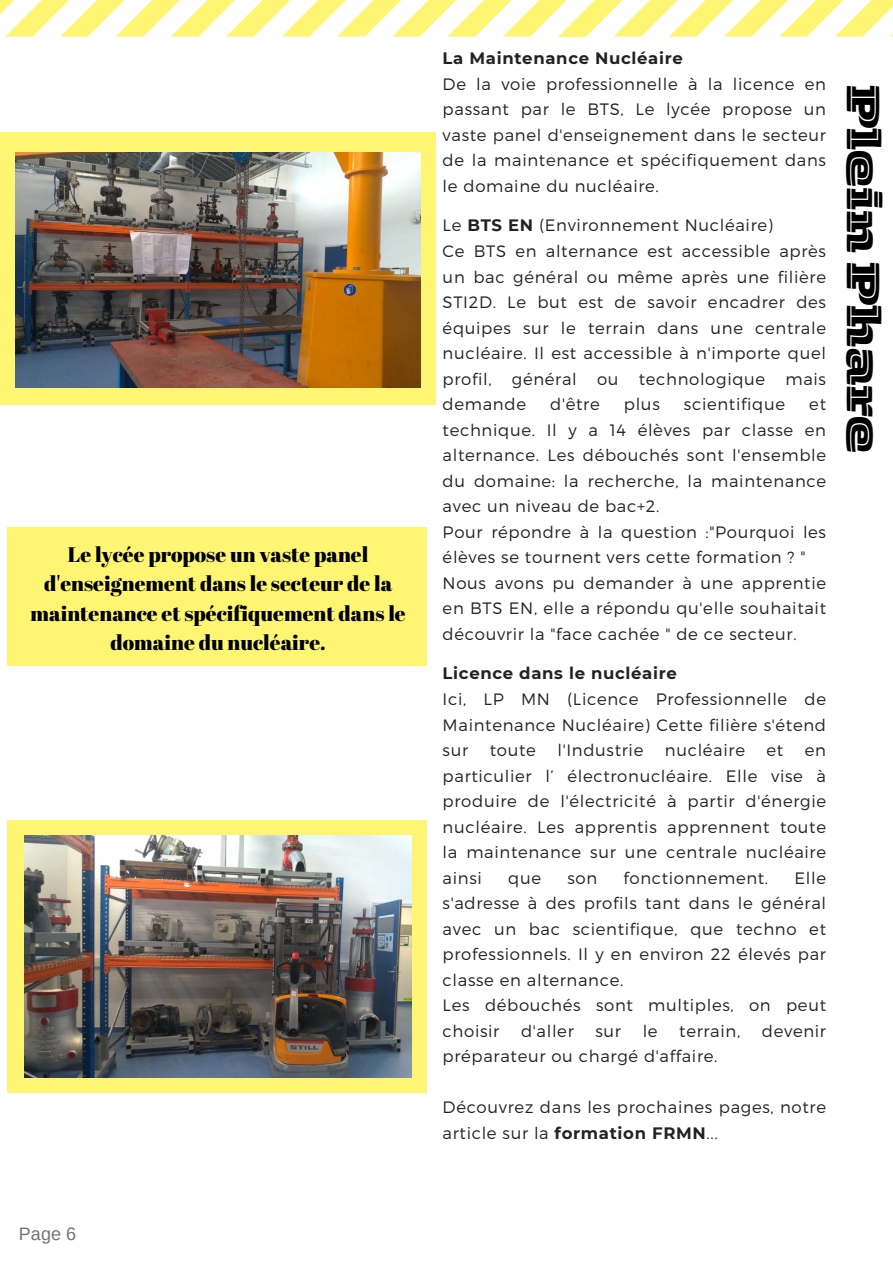
<style>
.page{position:relative;width:893px;height:1264px;background:#fff}
.page>*{position:absolute;margin:0;border:0;box-sizing:border-box;transform-origin:0 0}
.t1{font:48.75px "Zico Display HL Inline";color:#000}
.t2{font:21px/29.2px "Abril Fatface";color:#000;text-align:center}
.t3{font:18px "Arimo";color:#737373}
.t4{font:300 16.5px/25.5px "Montserrat";letter-spacing:.04em;color:#222;text-align:justify}
.t5{font:700 16.5px "Montserrat";letter-spacing:.04em;color:#222}
.s1{font-weight:700}
</style>
<div class="page">
<svg style="left:0;top:0;width:892px;height:37px"></svg>
<div style="left:1px;top:133px;width:435px;height:272px;background:#fef673"></div>
<img style="left:16px;top:152px;width:405px;height:235px">
<div style="left:7px;top:820px;width:420px;height:272px;background:#fef673"></div>
<img style="left:24px;top:835px;width:387px;height:242px">
<div style="left:8px;top:527px;width:419px;height:139px;background:#fef673"></div>
<h1 class="t2" style="left:31px;top:539px;width:377px">Le lycée propose un vaste panel d'enseignement dans le secteur de la maintenance et spécifiquement dans le domaine du nucléaire.</h1>
<p class="t3" style="left:19px;top:1224px;width:59px">Page 6</p>
<p class="t5" style="left:442px;top:48px;width:242px">La Maintenance Nucléaire</p>
<p class="t4" style="left:442px;top:70px;width:385px">De la voie professionnelle à la licence en passant par le BTS, Le lycée propose un vaste panel d'enseignement dans le secteur de la maintenance et spécifiquement dans le domaine du nucléaire.</p>
<p class="t4" style="left:442px;top:211px;width:332px">Le <span class="s1">BTS EN</span> (Environnement Nucléaire)</p>
<p class="t4" style="left:442px;top:238px;width:385px">Ce BTS en alternance est accessible après un bac général ou même après une filière STI2D. Le but est de savoir encadrer des équipes sur le terrain dans une centrale nucléaire. Il est accessible à n'importe quel profil, général ou technologique mais demande</p>
<p class="t4" style="left:550px;top:391px;width:51px">d'être</p>
<p class="t4" style="left:624px;top:391px;width:37px">plus</p>
<p class="t4" style="left:684px;top:391px;width:103px">scientifique</p>
<p class="t4" style="left:442px;top:391px;width:385px;text-indent:366px">et technique. Il y a 14 élèves par classe en alternance. Les débouchés sont l'ensemble du domaine: la recherche, la maintenance avec un niveau de bac+2.</p>
<p class="t4" style="left:442px;top:518px;width:385px">Pour répondre à la question :"Pourquoi les élèves se tournent vers cette formation ? "</p>
<p class="t4" style="left:442px;top:569px;width:385px">Nous avons pu demander à une apprentie en BTS EN, elle a répondu qu'elle souhaitait découvrir la "face cachée " de ce secteur.</p>
<p class="t5" style="left:442px;top:663px;width:236px">Licence dans le nucléaire</p>
<p class="t4" style="left:442px;top:685px;width:385px">Ici, LP MN (Licence Professionnelle de Maintenance Nucléaire) Cette filière s'étend sur</p>
<p class="t4" style="left:490px;top:736px;width:48px">toute</p>
<p class="t4" style="left:557px;top:736px;width:87px">l'Industrie</p>
<p class="t4" style="left:665px;top:736px;width:82px">nucléaire</p>
<p class="t4" style="left:766px;top:736px;width:18px">et</p>
<p class="t4" style="left:442px;top:736px;width:385px;text-indent:362px">en particulier l’ électronucléaire. Elle vise à produire de l'électricité à partir d'énergie nucléaire. Les apprentis apprennent toute la maintenance sur une centrale nucléaire ainsi</p>
<p class="t4" style="left:508px;top:864px;width:34px">que</p>
<p class="t4" style="left:567px;top:864px;width:31px">son</p>
<p class="t4" style="left:623px;top:864px;width:146px">fonctionnement.</p>
<p class="t4" style="left:442px;top:864px;width:385px;text-indent:352px">Elle s'adresse à des profils tant dans le général avec un bac scientifique, que techno et professionnels. Il y en environ 22 élevés par classe en alternance.</p>
<p class="t4" style="left:442px;top:991px;width:385px">Les débouchés sont multiples, on peut choisir</p>
<p class="t4" style="left:521px;top:1017px;width:54px">d'aller</p>
<p class="t4" style="left:595px;top:1017px;width:27px">sur</p>
<p class="t4" style="left:642px;top:1017px;width:16px">le</p>
<p class="t4" style="left:679px;top:1017px;width:63px">terrain,</p>
<p class="t4" style="left:761px;top:1017px;width:66px">devenir</p>
<p class="t4" style="left:442px;top:1042px;width:276px">préparateur ou chargé d'affaire.</p>
<p class="t4" style="left:442px;top:1093px;width:385px">Découvrez dans les prochaines pages, notre article sur la <span class="s1">formation FRMN</span>...</p>
<h2 class="t1" style="left:893px;top:85px;width:369px;rotate:90deg">Plein Phare</h2>
</div>
